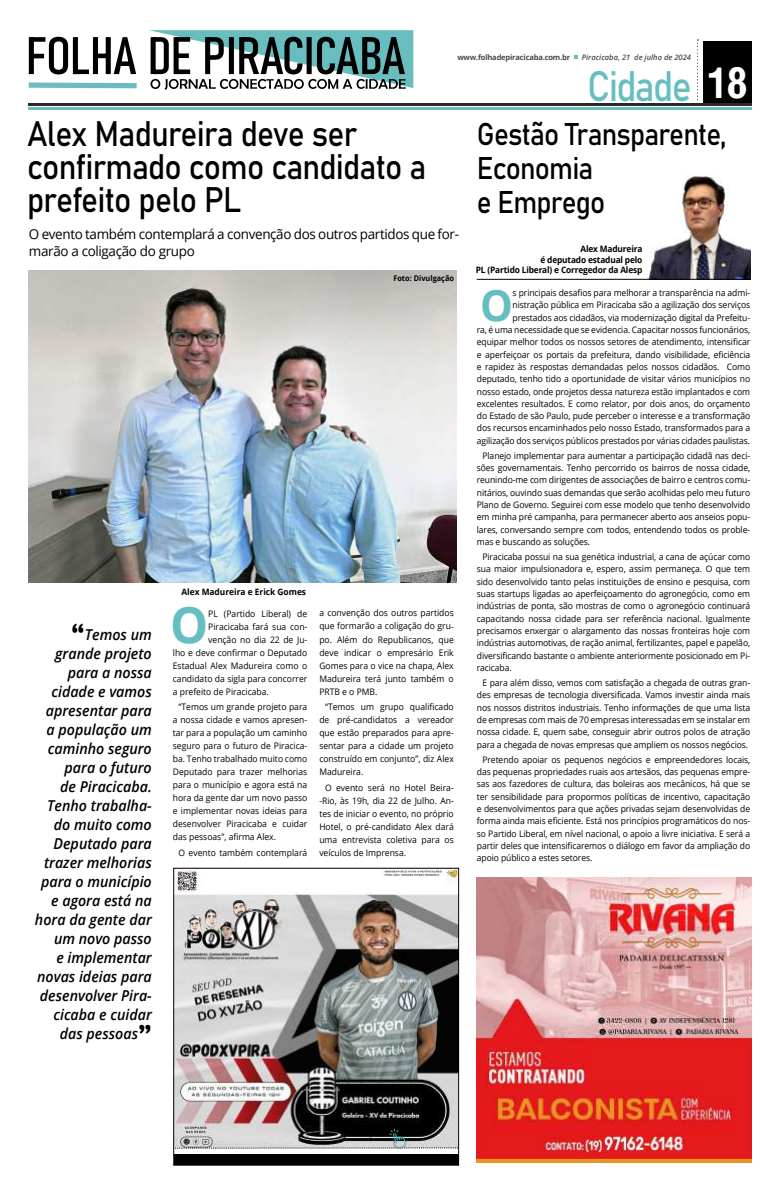
<style>
.page{position:relative;width:780px;height:1191px;background:#fff}
.page>*{position:absolute;margin:0;border:0;box-sizing:border-box;transform-origin:0 0}
.t1{font:700 50.5px "Open Sans";color:#67bec0;scale:.95 1}
.t2{font:700 43.5px "Open Sans";color:#67bec0;scale:.95 1}
.t3{font:42.1px "Bahnschrift";letter-spacing:-.045em;color:#67bec0;scale:.89 1}
.t4{font:35px/33px "Bahnschrift";letter-spacing:-.025em;color:#000;scale:.91 1}
.t5{font:31px/34px "Bahnschrift";letter-spacing:-.03em;color:#000;scale:.9 1}
.t6{font:italic 600 15px/19px "Open Sans";color:#000;text-align:right;scale:.95 1}
.t7{font:13.7px/17.6px "Open Sans";letter-spacing:-.025em;color:#000}
.t8{font:9px/12.3px "Open Sans";letter-spacing:-.01em;color:#000;text-align:justify;scale:.95 1}
.t9{font:700 8.8px/10.8px "Open Sans";letter-spacing:-.02em;color:#000;text-align:right;scale:.95 1}
.t10{font:700 8.8px "Open Sans";color:#000;scale:.95 1}
.t11{font:700 7.8px "Open Sans";color:#000;scale:.94 1}
.t12{font:700 7.6px "Open Sans";letter-spacing:-.025em;color:#4a4948}
.t13{font:italic 600 7.6px "Open Sans";color:#4a4948}
.s1{font-family:"Britannic";font-weight:700;font-style:normal;font-size:30px}
.s2{font-family:"Arena Condensed";font-weight:700;font-size:40.6px;color:#fff}
</style>
<div class="page">
<div style="left:703px;top:41px;width:48px;height:65px;background:#000"></div>
<hr style="left:28px;top:107px;width:723px;height:2px;background:#67bec0">
<hr style="left:28px;top:103px;width:723px;height:3px;background:#2c2824">
<svg style="left:697px;top:39px;width:1px;height:62px"></svg>
<svg style="left:574px;top:55px;width:3px;height:4px"></svg>
<svg style="left:28px;top:30px;width:385px;height:60px"></svg>
<img style="left:29px;top:271px;width:428px;height:312px">
<div style="left:174px;top:868px;width:284px;height:297px;background:#000"></div>
<img style="left:175px;top:870px;width:282px;height:283px">
<div style="left:173px;top:868px;width:286px;height:297px;border:1px solid #000"></div>
<img style="left:388px;top:1127px;width:19px;height:22px">
<img style="left:477px;top:877px;width:274px;height:285px">
<img style="left:617px;top:174px;width:133px;height:105px">
<hr style="left:477px;top:279px;width:273px;height:1px;background:#000">
<p class="t12" style="left:457px;top:52px;width:114px">www.folhadepiracicaba.com.br</p>
<p class="t13" style="left:582px;top:52px;width:111px">Piracicaba, 21 de julho de 2024</p>
<h3 class="t4" style="left:27px;top:115px;width:440px">Alex Madureira deve ser confirmado como candidato a prefeito pelo PL</h3>
<h3 class="t7" style="left:29px;top:225px;width:431px">O evento também contemplará a convenção dos outros partidos que for&shy;marão a coligação do grupo</h3>
<p class="t11" style="left:393px;top:272px;width:66px">Foto: Divulgação</p>
<p class="t6" style="left:35px;top:624px;width:124px"><span class="s1">“</span>Temos um grande projeto para a nossa cidade e vamos apresentar para a população um caminho seguro para o futuro<br>de Piracicaba.<br>Tenho trabalha&shy;do muito como<br>Deputado para trazer melhorias para o município e agora está na hora da gente dar um novo passo<br>e implementar novas ideias para desenvolver Pira&shy;cicaba e cuidar das pessoas<span class="s1">”</span></p>
<p class="t10" style="left:181px;top:585px;width:133px">Alex Madureira e Erick Gomes</p>
<h1 class="t1" style="left:170px;top:588px;width:42px">O</h1>
<p class="t8" style="left:208px;top:607px;width:106px">PL (Partido Liberal) de</p>
<p class="t8" style="left:208px;top:620px;width:106px">Piracicaba fará sua con-</p>
<p class="t8" style="left:208px;top:633px;width:106px">venção no dia 22 de Ju-</p>
<p class="t8" style="left:173px;top:646px;width:143px">lho e deve confirmar o Deputado</p>
<p class="t8" style="left:173px;top:659px;width:143px">Estadual Alex Madureira como o</p>
<p class="t8" style="left:173px;top:672px;width:143px">candidato da sigla para concorrer</p>
<p class="t8" style="left:173px;top:685px;width:102px">a prefeito de Piracicaba.</p>
<p class="t8" style="left:173px;top:700px;width:143px;line-height:13px;text-indent:6px">“Temos um grande projeto para a nossa cidade e vamos apresen&shy;tar para a população um caminho seguro para o futuro de Piracica&shy;ba. Tenho trabalhado muito como Deputado para trazer melhorias para o município e agora está na hora da gente dar um novo passo e implementar novas ideias para desenvolver Piracicaba e cuidar das pessoas”, afirma Alex.</p>
<p class="t8" style="left:178px;top:846px;width:137px">O evento também contemplará</p>
<p class="t8" style="left:319px;top:606px;width:143px;line-height:13px">a convenção dos outros partidos que formarão a coligação do gru&shy;po. Além do Republicanos, que deve indicar o empresário Erik Gomes para o vice na chapa, Alex Madureira terá junto também o PRTB e o PMB.</p>
<p class="t8" style="left:319px;top:700px;width:143px;line-height:13px;text-indent:6px">“Temos um grupo qualificado de pré-candidatos a vereador que estão preparados para apre&shy;sentar para a cidade um projeto construído em conjunto”, diz Alex Madureira.</p>
<p class="t8" style="left:319px;top:781px;width:143px;line-height:13px;text-indent:6px">O evento será no Hotel Beira--Rio, às 19h, dia 22 de Julho. An&shy;tes de iniciar o evento, no próprio Hotel, o pré-candidato Alex dará uma entrevista coletiva para os veículos de Imprensa.</p>
<h3 class="t3" style="left:587px;top:55px;width:181px">Cidade <span class="s2">18</span></h3>
<h3 class="t5" style="left:477px;top:115px;width:279px">Gestão Transparente,<br>Economia<br>e Emprego</h3>
<p class="t9" style="left:476px;top:243px;width:177px">Alex Madureira<br>é deputado estadual pelo<br>PL (Partido Liberal) e Corregedor da Alesp</p>
<p class="t8" style="left:477px;top:286px;width:289px;text-align:right">s principais desafios para melhorar a transparência na admi&shy;nistração pública em Piracicaba são a agilização dos serviços prestados aos cidadãos, via modernização digital da Prefeitu-<br>ra, é uma necessidade que se evidencia. Capacitar nossos funcionários, equipar melhor todos os nossos setores de atendimento, intensificar e aperfeiçoar os portais da prefeitura, dando visibilidade, eficiência e rapidez às respostas demandadas pelos nossos cidadãos. Como deputado, tenho tido a oportunidade de visitar vários municípios no nosso estado, onde projetos dessa natureza estão implantados e com excelentes resultados. E como relator, por dois anos, do orçamento do Estado de são Paulo, pude perceber o interesse e a transformação dos recursos encaminhados pelo nosso Estado, transformados para a agilização dos serviços públicos prestados por várias cidades paulistas.</p>
<p class="t8" style="left:477px;top:449px;width:289px;text-indent:6px">Planejo implementar para aumentar a participação cidadã nas deci&shy;sões governamentais. Tenho percorrido os bairros de nossa cidade, reunindo-me com dirigentes de associações de bairro e centros comu&shy;nitários, ouvindo suas demandas que serão acolhidas pelo meu futuro Plano de Governo. Seguirei com esse modelo que tenho desenvolvido em minha pré campanha, para permanecer aberto aos anseios popu&shy;lares, conversando sempre com todos, entendendo todos os proble&shy;mas e buscando as soluções.</p>
<p class="t8" style="left:477px;top:550px;width:289px;text-indent:6px">Piracicaba possui na sua genética industrial, a cana de açúcar como sua maior impulsionadora e, espero, assim permaneça. O que tem sido desenvolvido tanto pelas instituições de ensino e pesquisa, com suas startups ligadas ao aperfeiçoamento do agronegócio, como em indústrias de ponta, são mostras de como o agronegócio continuará capacitando nossa cidade para ser referência nacional. Igualmente precisamos enxergar o alargamento das nossas fronteiras hoje com indústrias automotivas, de ração animal, fertilizantes, papel e papelão, diversificando bastante o ambiente anteriormente posicionado em Pi&shy;racicaba.</p>
<p class="t8" style="left:477px;top:676px;width:289px;text-indent:6px">E para além disso, vemos com satisfação a chegada de outras gran&shy;des empresas de tecnologia diversificada. Vamos investir ainda mais nos nossos distritos industriais. Tenho informações de que uma lista de empresas com mais de 70 empresas interessadas em se instalar em nossa cidade. E, quem sabe, conseguir abrir outros polos de atração para a chegada de novas empresas que ampliem os nossos negócios.</p>
<p class="t8" style="left:477px;top:753px;width:289px;text-indent:6px">Pretendo apoiar os pequenos negócios e empreendedores locais, das pequenas propriedades ruais aos artesãos, das pequenas empre&shy;sas aos fazedores de cultura, das boleiras aos mecânicos, há que se ter sensibilidade para propormos políticas de incentivo, capacitação e desenvolvimentos para que ações privadas sejam desenvolvidas de forma ainda mais eficiente. Está nos princípios programáticos do nos&shy;so Partido Liberal, em nível nacional, o apoio a livre iniciativa. E será a partir deles que intensificaremos o diálogo em favor da ampliação do apoio público a estes setores.</p>
<h2 class="t2" style="left:480px;top:274px;width:36px">O</h2>
</div>
